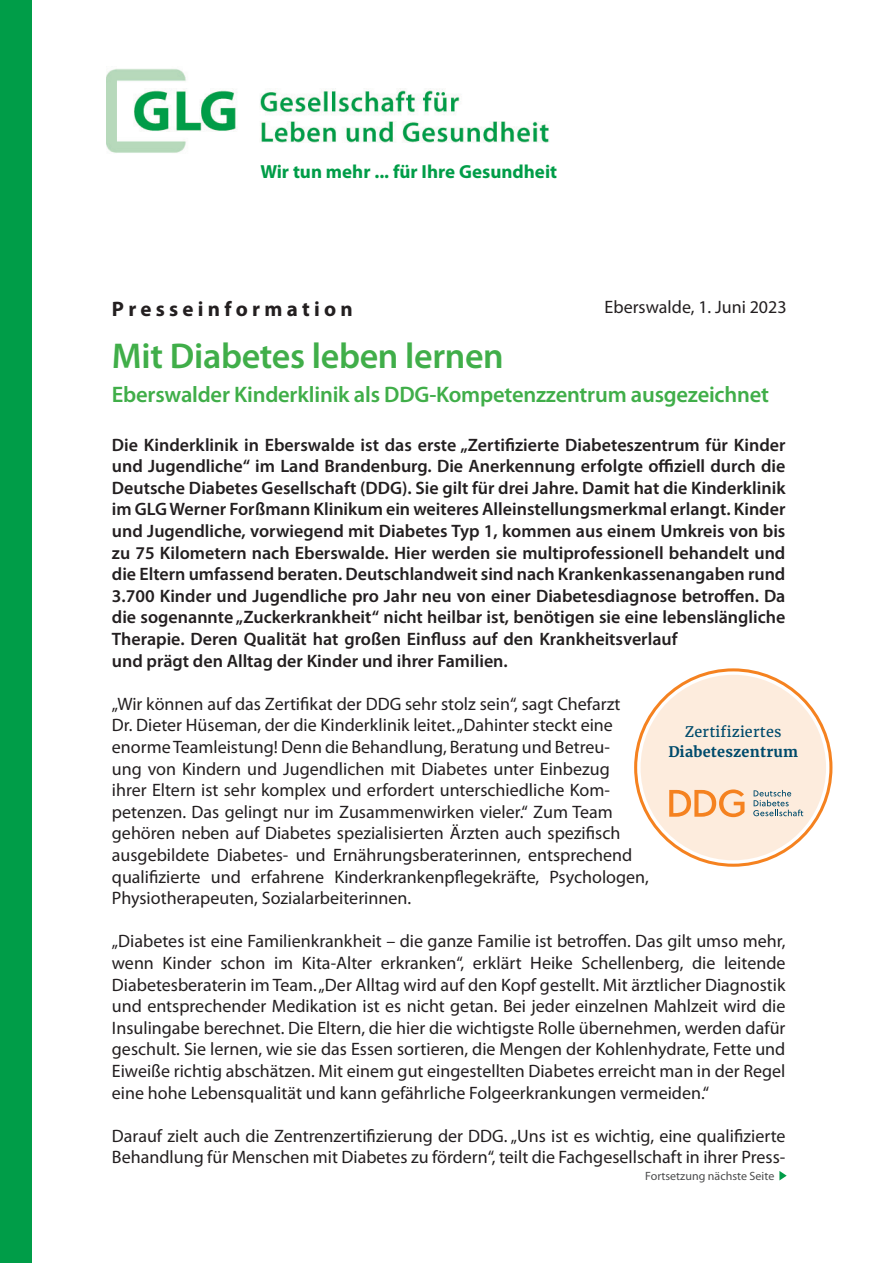
<style>
.page{position:relative;width:893px;height:1263px;background:#fff}
.page>*{position:absolute;margin:0;border:0;box-sizing:border-box;transform-origin:0 0}
.t1{font:600 36px "Myriad Pro";letter-spacing:-.01em;color:#40ae49}
.t2{font:600 22.5px "Myriad Pro";letter-spacing:-.01em;color:#40ae49}
.t3{font:700 21px "Myriad Pro";color:#231f20}
.t4{font:700 18.9px "Myriad Pro";color:#009d48}
.t5{font:18px/21.6px "Myriad Pro";color:#231f20}
.t6{font:600 18px/21.6px "Myriad Pro";color:#231f20}
.t7{font:700 14.55px "Merriweather";letter-spacing:.015em;color:#004b6c}
.t8{font:14.55px "Merriweather";letter-spacing:.015em;color:#004b6c}
.t9{font:12px "Myriad Pro";color:#4b4c4d}
</style>
<div class="page">
<div style="left:0;top:0;width:32px;height:1263px;background:#009d48"></div>
<img style="left:107px;top:69px;width:442px;height:84px">
<svg style="left:779px;top:1171px;width:8px;height:9px"></svg>
<svg style="left:636px;top:670px;width:195px;height:195px"></svg>
<div style="left:640px;top:675px;width:186px;height:185px;background:#fdecdd;border-radius:50%"></div>
<svg style="left:753px;top:790px;width:50px;height:26px"></svg>
<svg style="left:669px;top:789px;width:75px;height:28px"></svg>
<p class="t4" style="left:260px;top:159px;width:298px">Wir tun mehr ... für Ihre Gesundheit</p>
<p class="t3" style="left:112px;top:295px;width:242px">P r e s s e i n f o r m a t i o n</p>
<h1 class="t1" style="left:112px;top:333px;width:393px">Mit Diabetes leben lernen</h1>
<p class="t2" style="left:112px;top:380px;width:659px">Eberswalder Kinderklinik als DDG-Kompetenzzentrum ausgezeichnet</p>
<p class="t6" style="left:112px;top:433px;width:675px">Die Kinderklinik in Eberswalde ist das erste „Zertifizierte Diabeteszentrum für Kinder und Jugendliche“ im Land Brandenburg. Die Anerkennung erfolgte offiziell durch die Deutsche Diabetes Gesellschaft (DDG). Sie gilt für drei Jahre. Damit hat die Kinderklinik im GLG Werner Forßmann Klinikum ein weiteres Alleinstellungsmerkmal erlangt. Kinder und Jugendliche, vorwiegend mit Diabetes Typ 1, kommen aus einem Umkreis von bis zu 75 Kilometern nach Eberswalde. Hier werden sie multiprofessionell behandelt und die Eltern umfassend beraten. Deutschlandweit sind nach Krankenkassenangaben rund 3.700 Kinder und Jugendliche pro Jahr neu von einer Diabetesdiagnose betroffen. Da die sogenannte „Zuckerkrankheit“ nicht heilbar ist, benötigen sie eine lebenslängliche Therapie. Deren Qualität hat großen Einfluss auf den Krankheitsverlauf<br>und prägt den Alltag der Kinder und ihrer Familien.</p>
<p class="t5" style="left:112px;top:693px;width:538px">„Wir können auf das Zertifikat der DDG sehr stolz sein“, sagt Chefarzt<br>Dr. Dieter Hüseman, der die Kinderklinik leitet. „Dahinter steckt eine enorme Teamleistung! Denn die Behandlung, Beratung und Betreu-<br>ung von Kindern und Jugendlichen mit Diabetes unter Einbezug ihrer Eltern ist sehr komplex und erfordert unterschiedliche Kom&shy;petenzen. Das gelingt nur im Zusammenwirken vieler.“ Zum Team gehören neben auf Diabetes spezialisierten Ärzten auch spezifisch ausgebildete Diabetes- und Ernährungsberaterinnen, entsprechend qualifizierte und erfahrene Kinderkrankenpflegekräfte, Psychologen, Physiotherapeuten, Sozialarbeiterinnen.</p>
<p class="t5" style="left:112px;top:930px;width:675px;text-align:justify">„Diabetes ist eine Familienkrankheit – die ganze Familie ist betroffen. Das gilt umso mehr, wenn Kinder schon im Kita-Alter erkranken“, erklärt Heike Schellenberg, die leitende Diabetesberaterin im Team. „Der Alltag wird auf den Kopf gestellt. Mit ärztlicher Diagnostik und entsprechender Medikation ist es nicht getan. Bei jeder einzelnen Mahlzeit wird die Insulingabe berechnet. Die Eltern, die hier die wichtigste Rolle übernehmen, werden dafür geschult. Sie lernen, wie sie das Essen sortieren, die Mengen der Kohlenhydrate, Fette und Eiweiße richtig abschätzen. Mit einem gut eingestellten Diabetes erreicht man in der Regel eine hohe Lebensqualität und kann gefährliche Folgeerkrankungen vermeiden.“</p>
<p class="t5" style="left:112px;top:1125px;width:675px">Darauf zielt auch die Zentrenzertifizierung der DDG. „Uns ist es wichtig, eine qualifizierte<br>Behandlung für Menschen mit Diabetes zu fördern“, teilt die Fachgesellschaft in ihrer Press-</p>
<p class="t5" style="left:605px;top:296px;width:184px">Eberswalde, 1. Juni 2023</p>
<p class="t8" style="left:685px;top:723px;width:98px">Zertifiziertes</p>
<p class="t7" style="left:668px;top:743px;width:131px">Diabeteszentrum</p>
<p class="t9" style="left:645px;top:1168px;width:131px">Fortsetzung nächste Seite</p>
</div>
